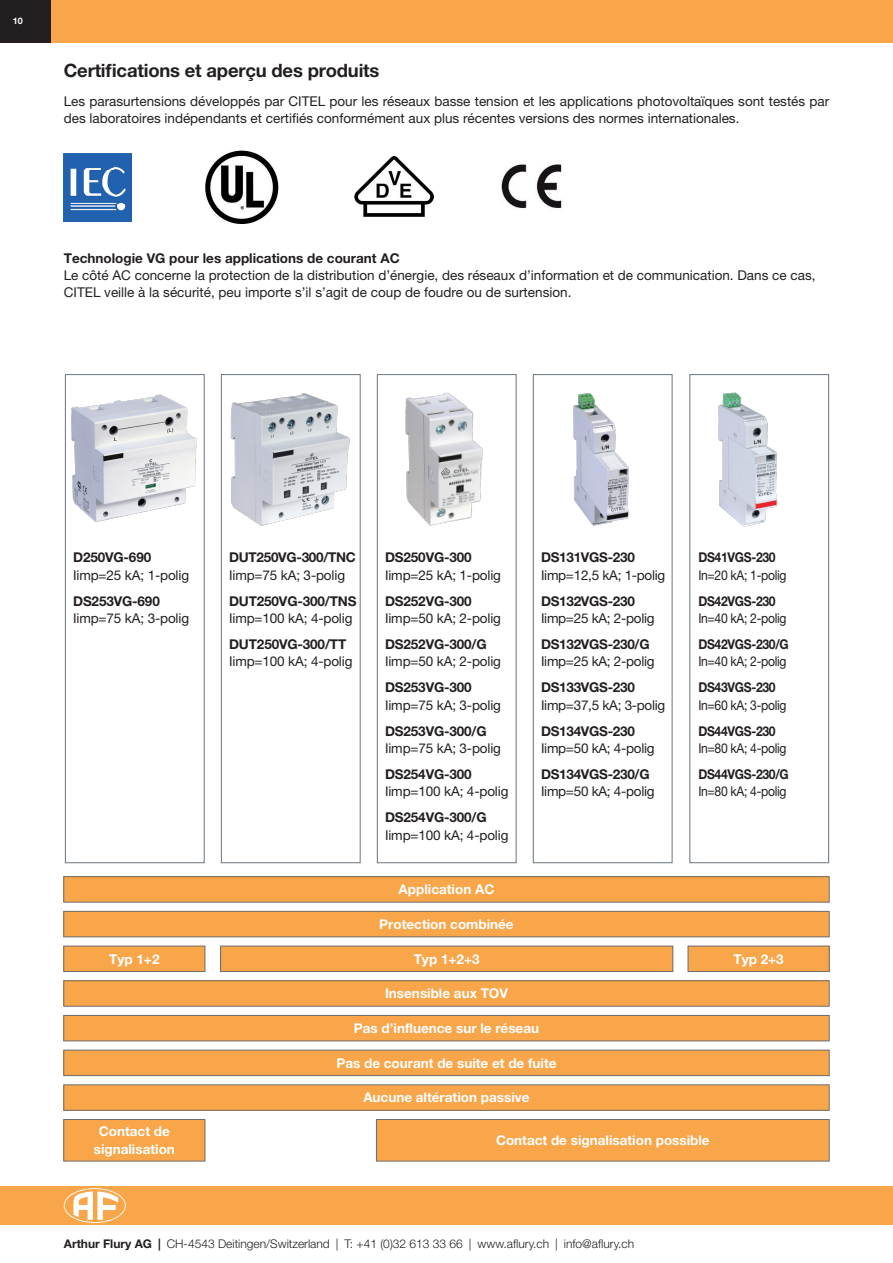
<style>
.page{position:relative;width:893px;height:1263px;background:#fff}
.page>*{position:absolute;margin:0;border:0;box-sizing:border-box;transform-origin:0 0}
.t1{font:700 18.45px "Helvetica Neue LT Pro";letter-spacing:-.01em;color:#231f20}
.t2{font:13.5px/17.4px "Helvetica Neue LT Pro";color:#231f20}
.t3{font:700 13.5px "Helvetica Neue LT Pro";letter-spacing:-.01em;color:#231f20}
.t4{font:700 13.5px/17.4px "Helvetica Neue LT Pro";color:#fff;text-align:center}
.t5{font:13.5px "Helvetica Neue LT Pro";letter-spacing:-.02em;color:#231f20}
.t6{font:13.5px "Helvetica Neue LT Pro";letter-spacing:-.025em;color:#231f20;scale:.9 1}
.t7{font:700 13.5px "Helvetica Neue LT Pro";letter-spacing:-.01em;color:#231f20;scale:.9 1}
.t8{font:300 12px "Helvetica Neue LT Std";color:#231f20}
.t9{font:700 9px "Helvetica Neue LT Pro";color:#fff}
.s1{font-family:"Helvetica Neue LT Pro";font-weight:700}
</style>
<div class="page">
<div style="left:0;top:1186px;width:893px;height:39px;background:#f9a64a"></div>
<div style="left:51px;top:0;width:842px;height:43px;background:#f9a64a"></div>
<div style="left:0;top:0;width:51px;height:43px;background:#231f20"></div>
<svg style="left:64px;top:1188px;width:62px;height:35px"></svg>
<div style="left:533px;top:374px;width:140px;height:489px;border:1px solid #6a747b"></div>
<img style="left:573px;top:393px;width:56px;height:133px">
<div style="left:377px;top:374px;width:140px;height:489px;border:1px solid #6a747b"></div>
<img style="left:405px;top:392px;width:78px;height:134px">
<div style="left:221px;top:374px;width:140px;height:489px;border:1px solid #6a747b"></div>
<img style="left:230px;top:393px;width:120px;height:133px">
<div style="left:689px;top:374px;width:140px;height:489px;border:1px solid #6a747b"></div>
<img style="left:718px;top:392px;width:59px;height:135px">
<div style="left:65px;top:374px;width:140px;height:489px;border:1px solid #6a747b"></div>
<img style="left:71px;top:394px;width:126px;height:128px">
<img style="left:64px;top:153px;width:68px;height:68px">
<img style="left:205px;top:151px;width:73px;height:72px">
<img style="left:355px;top:156px;width:79px;height:60px">
<img style="left:501px;top:164px;width:61px;height:45px">
<div style="left:64px;top:877px;width:765px;height:25px;background:#f9a64a"></div>
<div style="left:63px;top:876px;width:767px;height:27px;border:1px solid #6c6d70"></div>
<div style="left:64px;top:911px;width:765px;height:26px;background:#f9a64a"></div>
<div style="left:63px;top:911px;width:767px;height:26px;border:1px solid #6c6d70"></div>
<div style="left:64px;top:981px;width:765px;height:25px;background:#f9a64a"></div>
<div style="left:63px;top:980px;width:767px;height:27px;border:1px solid #6c6d70"></div>
<div style="left:64px;top:1015px;width:765px;height:26px;background:#f9a64a"></div>
<div style="left:63px;top:1015px;width:767px;height:26px;border:1px solid #6c6d70"></div>
<div style="left:64px;top:1050px;width:765px;height:25px;background:#f9a64a"></div>
<div style="left:63px;top:1050px;width:767px;height:26px;border:1px solid #6c6d70"></div>
<div style="left:64px;top:1085px;width:765px;height:25px;background:#f9a64a"></div>
<div style="left:63px;top:1084px;width:767px;height:27px;border:1px solid #6c6d70"></div>
<div style="left:64px;top:1119px;width:141px;height:42px;background:#f9a64a"></div>
<div style="left:63px;top:1119px;width:142px;height:42px;border:1px solid #6c6d70"></div>
<div style="left:377px;top:1119px;width:452px;height:42px;background:#f9a64a"></div>
<div style="left:376px;top:1119px;width:454px;height:42px;border:1px solid #6c6d70"></div>
<div style="left:64px;top:946px;width:141px;height:25px;background:#f9a64a"></div>
<div style="left:63px;top:945px;width:142px;height:27px;border:1px solid #6c6d70"></div>
<div style="left:688px;top:946px;width:141px;height:25px;background:#f9a64a"></div>
<div style="left:688px;top:945px;width:142px;height:27px;border:1px solid #6c6d70"></div>
<div style="left:221px;top:946px;width:452px;height:25px;background:#f9a64a"></div>
<div style="left:220px;top:945px;width:453px;height:27px;border:1px solid #6c6d70"></div>
<p class="t9" style="left:13px;top:16px;width:12px">10</p>
<h1 class="t1" style="left:64px;top:59px;width:317px">Certifications et aperçu des produits</h1>
<p class="t2" style="left:64px;top:92px;width:767px">Les parasurtensions développés par CITEL pour les réseaux basse tension et les applications photovoltaïques sont testés par des laboratoires indépendants et certifiés conformément aux plus récentes versions des normes internationales.</p>
<p class="t3" style="left:64px;top:249px;width:337px">Technologie VG pour les applications de courant AC</p>
<p class="t2" style="left:64px;top:266px;width:753px">Le côté AC concerne la protection de la distribution d’énergie, des réseaux d’information et de communication. Dans ce cas,<br>CITEL veille à la sécurité, peu importe s’il s’agit de coup de foudre ou de surtension.</p>
<p class="t3" style="left:73px;top:549px;width:80px">D250VG-690</p>
<p class="t2" style="left:73px;top:566px;width:117px">Iimp=25 kA; 1-polig</p>
<p class="t3" style="left:73px;top:592px;width:88px">DS253VG-690</p>
<p class="t2" style="left:73px;top:609px;width:117px">Iimp=75 kA; 3-polig</p>
<p class="t3" style="left:229px;top:549px;width:128px">DUT250VG-300/TNC</p>
<p class="t2" style="left:229px;top:566px;width:117px">Iimp=75 kA; 3-polig</p>
<p class="t3" style="left:229px;top:592px;width:129px">DUT250VG-300/TNS</p>
<p class="t2" style="left:229px;top:609px;width:125px">Iimp=100 kA; 4-polig</p>
<p class="t3" style="left:229px;top:636px;width:119px">DUT250VG-300/TT</p>
<p class="t2" style="left:229px;top:653px;width:125px">Iimp=100 kA; 4-polig</p>
<p class="t3" style="left:385px;top:549px;width:88px">DS250VG-300</p>
<p class="t2" style="left:385px;top:566px;width:117px">Iimp=25 kA; 1-polig</p>
<p class="t3" style="left:385px;top:592px;width:88px">DS252VG-300</p>
<p class="t2" style="left:385px;top:609px;width:117px">Iimp=50 kA; 2-polig</p>
<p class="t3" style="left:385px;top:636px;width:103px">DS252VG-300/G</p>
<p class="t2" style="left:385px;top:653px;width:117px">Iimp=50 kA; 2-polig</p>
<p class="t3" style="left:385px;top:679px;width:88px">DS253VG-300</p>
<p class="t2" style="left:385px;top:696px;width:117px">Iimp=75 kA; 3-polig</p>
<p class="t3" style="left:385px;top:722px;width:103px">DS253VG-300/G</p>
<p class="t2" style="left:385px;top:739px;width:117px">Iimp=75 kA; 3-polig</p>
<p class="t3" style="left:385px;top:766px;width:88px">DS254VG-300</p>
<p class="t2" style="left:385px;top:783px;width:125px">Iimp=100 kA; 4-polig</p>
<p class="t3" style="left:385px;top:809px;width:103px">DS254VG-300/G</p>
<p class="t2" style="left:385px;top:826px;width:125px">Iimp=100 kA; 4-polig</p>
<p class="t4" style="left:399px;top:880px;width:97px">Application AC</p>
<p class="t4" style="left:379px;top:915px;width:136px">Protection combinée</p>
<p class="t3" style="left:541px;top:549px;width:95px">DS131VGS-230</p>
<p class="t5" style="left:541px;top:567px;width:126px">Iimp=12,5 kA; 1-polig</p>
<p class="t3" style="left:541px;top:592px;width:95px">DS132VGS-230</p>
<p class="t5" style="left:541px;top:610px;width:115px">Iimp=25 kA; 2-polig</p>
<p class="t3" style="left:541px;top:636px;width:110px">DS132VGS-230/G</p>
<p class="t5" style="left:541px;top:653px;width:115px">Iimp=25 kA; 2-polig</p>
<p class="t3" style="left:541px;top:679px;width:95px">DS133VGS-230</p>
<p class="t5" style="left:541px;top:697px;width:126px">Iimp=37,5 kA; 3-polig</p>
<p class="t3" style="left:541px;top:722px;width:95px">DS134VGS-230</p>
<p class="t5" style="left:541px;top:740px;width:115px">Iimp=50 kA; 4-polig</p>
<p class="t3" style="left:541px;top:766px;width:110px">DS134VGS-230/G</p>
<p class="t5" style="left:541px;top:783px;width:115px">Iimp=50 kA; 4-polig</p>
<p class="t7" style="left:698px;top:549px;width:87px">DS41VGS-230</p>
<p class="t6" style="left:698px;top:567px;width:99px">In=20 kA; 1-polig</p>
<p class="t7" style="left:698px;top:592px;width:87px">DS42VGS-230</p>
<p class="t6" style="left:698px;top:610px;width:99px">In=40 kA; 2-polig</p>
<p class="t7" style="left:698px;top:636px;width:102px">DS42VGS-230/G</p>
<p class="t6" style="left:698px;top:653px;width:99px">In=40 kA; 2-polig</p>
<p class="t7" style="left:698px;top:679px;width:87px">DS43VGS-230</p>
<p class="t6" style="left:698px;top:697px;width:99px">In=60 kA; 3-polig</p>
<p class="t7" style="left:698px;top:722px;width:87px">DS44VGS-230</p>
<p class="t6" style="left:698px;top:740px;width:99px">In=80 kA; 4-polig</p>
<p class="t7" style="left:698px;top:766px;width:102px">DS44VGS-230/G</p>
<p class="t6" style="left:698px;top:783px;width:99px">In=80 kA; 4-polig</p>
<p class="t4" style="left:109px;top:950px;width:52px">Typ 1+2</p>
<p class="t4" style="left:414px;top:950px;width:67px">Typ 1+2+3</p>
<p class="t4" style="left:733px;top:950px;width:52px">Typ 2+3</p>
<p class="t4" style="left:385px;top:984px;width:124px">Insensible aux TOV</p>
<p class="t4" style="left:354px;top:1019px;width:187px">Pas d’influence sur le réseau</p>
<p class="t4" style="left:336px;top:1054px;width:222px">Pas de courant de suite et de fuite</p>
<p class="t4" style="left:363px;top:1088px;width:168px">Aucune altération passive</p>
<p class="t4" style="left:94px;top:1122px;width:83px">Contact de signalisation</p>
<p class="t4" style="left:496px;top:1131px;width:215px">Contact de signalisation possible</p>
<p class="t8" style="left:64px;top:1236px;width:572px"><span class="s1">Arthur Flury AG |</span> CH-4543 Deitingen/Switzerland | T: +41 (0)32 613 33 66 | www.aflury.ch | info@aflury.ch</p>
</div>
